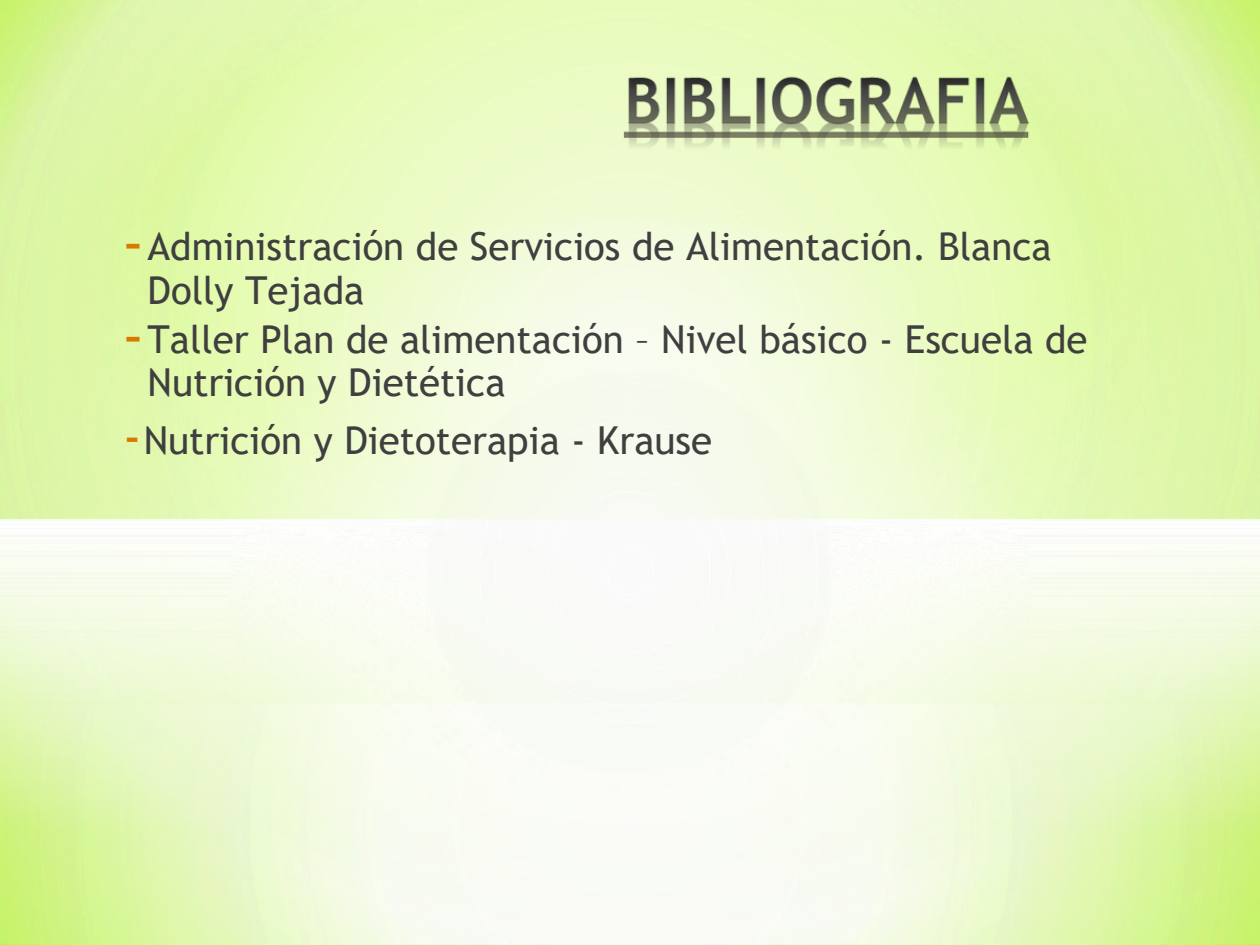
<style>
.page{position:relative;width:1260px;height:945px;background:#fff}
.page>*{position:absolute;margin:0;border:0;box-sizing:border-box;transform-origin:0 0}
.t1{font:49.88px "IBM Plex Sans";color:#d67b00}
.t2{font:49.88px "Trebuchet MS";color:#d67b00}
.t3{font:38.5px/43.4px "Trebuchet MS";color:#3f3f3f}
</style>
<div class="page">
<img style="left:0;top:0;width:1260px;height:944px">
<img style="left:0;top:221px;width:1260px;height:702px">
<img style="left:144px;top:44px;width:922px;height:169px">
<p class="t3" style="left:148px;top:225px;width:906px">Administración de Servicios de Alimentación. Blanca<br>Dolly Tejada</p>
<h1 class="t3" style="left:148px;top:318px;width:942px">Taller Plan de alimentación – Nivel básico - Escuela de<br>Nutrición y Dietética</h1>
<p class="t3" style="left:144px;top:418px;width:570px">Nutrición y Dietoterapia - Krause</p>
<p class="t1" style="left:123px;top:209px;width:21px">-</p>
<p class="t1" style="left:123px;top:303px;width:21px">-</p>
<h1 class="t2" style="left:123px;top:407px;width:20px">-</h1>
</div>
